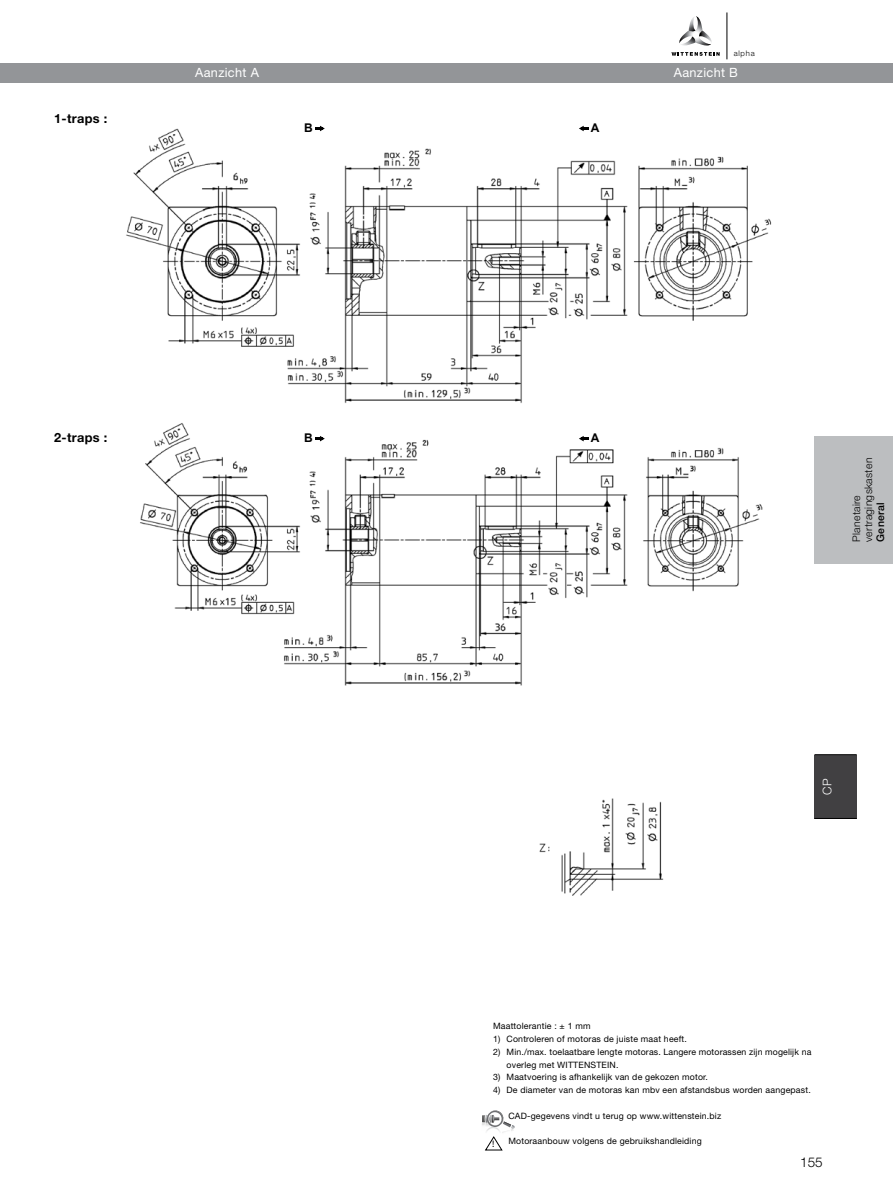
<style>
.page{position:relative;width:893px;height:1191px;background:#fff}
.page>*{position:absolute;margin:0;border:0;box-sizing:border-box;transform-origin:0 0}
.t1{font:300 13.5px "Helvetica Neue LT Std";color:#000}
.t2{font:12.75px "Helvetica Neue LT Std";letter-spacing:.025em;color:#fff}
.t3{font:700 12.75px "Helvetica Neue LT Std";letter-spacing:.025em;color:#000}
.t4{font:700 12px "Arial";color:#000}
.t5{font:300 12px "Helvetica Neue LT Std";color:#fff}
.t6{font:300 10.5px/12px "Helvetica Neue LT Std";letter-spacing:.025em;color:#000}
.t7{font:500 10.5px "Helvetica Neue LT Std";letter-spacing:.025em;color:#000}
.t8{font:9px "Helvetica Neue LT Std";color:#000}
.t9{font:8.7px/12.8px "Helvetica Neue LT Std";letter-spacing:.02em;color:#000}
.t10{font:300 7.65px "Helvetica Neue LT";letter-spacing:.1em;color:#000}
</style>
<div class="page">
<div style="left:0;top:64px;width:893px;height:19px;background:#939598"></div>
<svg style="left:679px;top:16px;width:33px;height:30px"></svg>
<svg style="left:671px;top:52px;width:49px;height:4px"></svg>
<hr style="left:727px;top:12px;width:1px;height:47px;background:#000">
<div style="left:814px;top:754px;width:43px;height:64px;background:#414042"></div>
<hr style="left:814px;top:754px;width:43px;height:1px;background:#000">
<hr style="left:814px;top:818px;width:43px;height:1px;background:#000">
<img style="left:126px;top:125px;width:646px;height:561px">
<img style="left:539px;top:798px;width:125px;height:98px">
<svg style="left:579px;top:126px;width:10px;height:5px"></svg>
<svg style="left:315px;top:126px;width:10px;height:5px"></svg>
<svg style="left:579px;top:436px;width:10px;height:5px"></svg>
<svg style="left:315px;top:436px;width:10px;height:5px"></svg>
<svg style="left:482px;top:1110px;width:33px;height:40px"></svg>
<div style="left:814px;top:436px;width:79px;height:127px;background:#bcbec0"></div>
<h2 class="t3" style="left:54px;top:111px;width:55px">1-traps :</h2>
<p class="t10" style="left:734px;top:48px;width:23px">alpha</p>
<h2 class="t2" style="left:195px;top:65px;width:65px">Aanzicht A</h2>
<h2 class="t2" style="left:674px;top:65px;width:66px">Aanzicht B</h2>
<h3 class="t4" style="left:304px;top:120px;width:10px">B</h3>
<h3 class="t4" style="left:591px;top:120px;width:10px">A</h3>
<h2 class="t3" style="left:54px;top:430px;width:55px">2-traps :</h2>
<h3 class="t4" style="left:304px;top:430px;width:10px">B</h3>
<h3 class="t4" style="left:591px;top:430px;width:10px">A</h3>
<p class="t6" style="left:850px;top:542px;width:85px;rotate:-90deg">Planetaire vertragingskasten</p>
<p class="t7" style="left:874px;top:542px;width:41px;rotate:-90deg">General</p>
<h3 class="t5" style="left:820px;top:794px;width:18px;rotate:-90deg">CP</h3>
<p class="t9" style="left:493px;top:1019px;width:99px">Maattolerantie : ± 1 mm</p>
<p class="t9" style="left:493px;top:1032px;width:195px">1) Controleren of motoras de juiste maat heeft.</p>
<p class="t9" style="left:507px;top:1045px;width:306px;text-indent:-13px">2) Min./max. toelaatbare lengte motoras. Langere motorassen zijn mogelijk na overleg met WITTENSTEIN.</p>
<p class="t9" style="left:493px;top:1070px;width:216px">3) Maatvoering is afhankelijk van de gekozen motor.</p>
<p class="t9" style="left:493px;top:1083px;width:319px">4) De diameter van de motoras kan mbv een afstandsbus worden aangepast.</p>
<p class="t8" style="left:492px;top:1138px;width:4px">!</p>
<p class="t9" style="left:508px;top:1109px;width:214px">CAD-gegevens vindt u terug op www.wittenstein.biz</p>
<p class="t9" style="left:508px;top:1134px;width:195px">Motoraanbouw volgens de gebruikshandleiding</p>
<h1 class="t1" style="left:800px;top:1153px;width:24px">155</h1>
</div>
